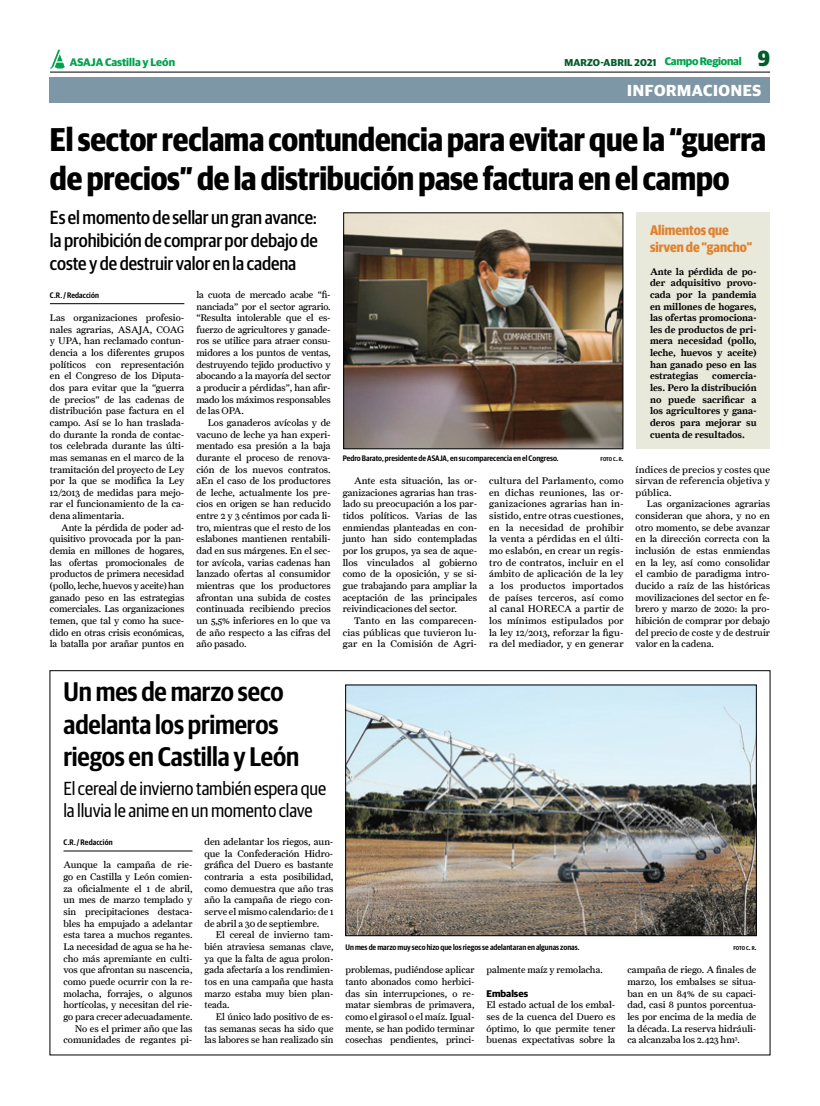
<style>
.page{position:relative;width:820px;height:1106px;background:#fff}
.page>*{position:absolute;margin:0;border:0;box-sizing:border-box;transform-origin:0 0}
.t1{font:700 33px/39.6px "Guardian Sans Cond";letter-spacing:-.005em;color:#000}
.t2{font:600 27px/32.4px "Guardian Sans Cond";letter-spacing:-.005em;color:#000}
.t3{font:500 19px/22.8px "Guardian Sans Cond";letter-spacing:-.005em;color:#000;text-align:justify}
.t4{font:19px/22.8px "Guardian Sans Cond";letter-spacing:-.01em;color:#000}
.t5{font:700 16px "Guardian Sans";letter-spacing:.04em;color:#fff}
.t6{font:700 14px/16.8px "Guardian Sans Cond";color:#e1812d}
.t7{font:700 11px "Guardian Sans";color:#00a34d}
.t8{font:700 10px "Guardian Sans";letter-spacing:.02em;color:#005c2a}
.t9{font:9.7px/11.6px "Farnham Text";color:#000;text-align:justify}
.t10{font:9.7px/11.6px "Farnham Text Semi";color:#000;text-align:justify}
.t11{font:700 9.7px "Guardian Sans";color:#000}
.t12{font:600 8px "Guardian Sans Cond";color:#000}
.t13{font:600 5.6px "Guardian Sans Cond";letter-spacing:-.02em;color:#000}
.s1{font-size:11px;color:#00a34d}
.s2{font-family:"Guardian Sans Cond";font-weight:800;font-size:22px}
.s3{font-size:8px}
</style>
<div class="page">
<hr style="left:50px;top:72px;width:719px;height:1px;background:#000">
<svg style="left:50px;top:50px;width:15px;height:18px"></svg>
<div style="left:50px;top:77px;width:719px;height:25px;background:#7e97a6"></div>
<hr style="left:50px;top:303px;width:134px;height:1px;background:#000">
<hr style="left:63px;top:850px;width:129px;height:1px;background:#000">
<img style="left:345px;top:215px;width:275px;height:232px">
<div style="left:343px;top:213px;width:279px;height:236px;border:1px solid #000"></div>
<img style="left:347px;top:687px;width:407px;height:246px">
<div style="left:345px;top:685px;width:411px;height:250px;border:1px solid #000"></div>
<div style="left:636px;top:213px;width:133px;height:236px;background:#e8e8db"></div>
<p class="t7" style="left:70px;top:54px;width:107px">ASAJA Castilla y León</p>
<p class="t8" style="left:564px;top:55px;width:207px">MARZO-ABRIL 2021 <span class="s1">Campo Regional</span> <span class="s2">9</span></p>
<h3 class="t5" style="left:627px;top:78px;width:135px">INFORMACIONES</h3>
<h1 class="t1" style="left:50px;top:117px;width:717px">El sector reclama contundencia para evitar que la “guerra de precios” de la distribución pase factura en el campo</h1>
<h3 class="t3" style="left:50px;top:205px;width:269px">Es el momento de sellar un gran avance: la prohibición de comprar por debajo de coste y de destruir valor en la cadena</h3>
<p class="t12" style="left:50px;top:289px;width:51px">C.R. / Redacción</p>
<p class="t9" style="left:50px;top:312px;width:136px">Las organizaciones profesio&shy;nales agrarias, ASAJA, COAG y UPA, han reclamado contun&shy;dencia a los diferentes grupos políticos con representación en el Congreso de los Diputa&shy;dos para evitar que la “guerra de precios” de las cadenas de distribución pase factura en el campo. Así se lo han traslada&shy;do durante la ronda de contac&shy;tos celebrada durante las últi&shy;mas semanas en el marco de la tramitación del proyecto de Ley por la que se modifica la Ley 12/2013 de medidas para mejo&shy;rar el funcionamiento de la ca&shy;dena alimentaria.</p>
<p class="t9" style="left:50px;top:521px;width:136px;text-indent:11px">Ante la pérdida de poder ad&shy;quisitivo provocada por la pan&shy;demia en millones de hogares, las ofertas promocionales de productos de primera necesidad (pollo, leche, huevos y aceite) han ganado peso en las estrategias comerciales. Las organizaciones temen, que tal y como ha suce&shy;dido en otras crisis económicas, la batalla por arañar puntos en</p>
<h3 class="t6" style="left:649px;top:221px;width:104px">Alimentos que sirven de “gancho”</h3>
<p class="t10" style="left:649px;top:265px;width:108px">Ante la pérdida de po&shy;der adquisitivo provo&shy;cada por la pandemia en millones de hogares, las ofertas promociona&shy;les de productos de pri&shy;mera necesidad (pollo, leche, huevos y aceite) han ganado peso en las estrategias</p>
<p class="t9" style="left:196px;top:288px;width:136px">la cuota de mercado acabe “fi&shy;nanciada” por el sector agrario. “Resulta intolerable que el es&shy;fuerzo de agricultores y ganade&shy;ros se utilice para atraer consu&shy;midores a los puntos de ventas, destruyendo tejido productivo y abocando a la mayoría del sector a producir a pérdidas”, han afir&shy;mado los máximos responsables de las OPA.</p>
<p class="t9" style="left:196px;top:417px;width:136px;text-indent:11px">Los ganaderos avícolas y de vacuno de leche ya han experi&shy;mentado esa presión a la baja durante el proceso de renova&shy;ción de los nuevos contratos. aEn el caso de los productores de leche, actualmente los pre&shy;cios en origen se han reducido entre 2 y 3 céntimos por cada li&shy;tro, mientras que el resto de los eslabones mantienen rentabili&shy;dad en sus márgenes. En el sec&shy;tor avícola, varias cadenas han lanzado ofertas al consumidor mientras que los productores afrontan una subida de costes continuada recibiendo precios un 5,5% inferiores en lo que va de año respecto a las cifras del año pasado.</p>
<p class="t10" style="left:649px;top:370px;width:108px;text-indent:62px">comercia&shy;les. Pero la distribución no puede sacrificar a los agricultores y gana&shy;deros para mejorar su cuenta de resultados.</p>
<p class="t12" style="left:342px;top:452px;width:217px">Pedro Barato, presidente de ASAJA, en su comparecencia en el Congreso.</p>
<p class="t13" style="left:600px;top:455px;width:25px">FOTO C<span class="s3">.</span> R<span class="s3">.</span></p>
<p class="t9" style="left:489px;top:475px;width:136px">cultura del Parlamento, como en dichas reuniones, las or&shy;ganizaciones agrarias han in&shy;sistido, entre otras cuestiones, en la necesidad de prohibir la venta a pérdidas en el últi&shy;mo eslabón, en crear un regis&shy;tro de contratos, incluir en el ámbito de aplicación de la ley a los productos importados de países terceros, así como al canal HORECA a partir de los mínimos estipulados por la ley 12/2013, reforzar la figu&shy;ra del mediador, y en generar</p>
<p class="t9" style="left:635px;top:463px;width:136px">índices de precios y costes que sirvan de referencia objetiva y pública.</p>
<p class="t9" style="left:342px;top:475px;width:136px;text-indent:11px">Ante esta situación, las or&shy;ganizaciones agrarias han tras&shy;lado su preocupación a los par&shy;tidos políticos. Varias de las enmiendas planteadas en con&shy;junto han sido contempladas por los grupos, ya sea de aque&shy;llos vinculados al gobierno como de la oposición, y se si&shy;gue trabajando para ampliar la aceptación de las principales reivindicaciones del sector.</p>
<p class="t9" style="left:342px;top:614px;width:136px;text-indent:11px">Tanto en las comparecen&shy;cias públicas que tuvieron lu&shy;gar en la Comisión de Agri-</p>
<p class="t9" style="left:635px;top:498px;width:136px;text-indent:11px">Las organizaciones agrarias consideran que ahora, y no en otro momento, se debe avanzar en la dirección correcta con la inclusión de estas enmiendas en la ley, así como consolidar el cambio de paradigma intro&shy;ducido a raíz de las históricas movilizaciones del sector en fe&shy;brero y marzo de 2020: la pro&shy;hibición de comprar por debajo del precio de coste y de destruir valor en la cadena.</p>
<h2 class="t2" style="left:63px;top:673px;width:237px">Un mes de marzo seco adelanta los primeros riegos en Castilla y León</h2>
<h3 class="t4" style="left:63px;top:775px;width:264px">El cereal de invierno también espera que la lluvia le anime en un momento clave</h3>
<p class="t12" style="left:63px;top:836px;width:51px">C.R. / Redacción</p>
<p class="t9" style="left:63px;top:859px;width:130px;text-align:right">Aunque la campaña de rie&shy;go en Castilla y León comien&shy;za oficialmente el 1 de abril, un mes de marzo templado y sin precipitaciones destaca&shy;bles ha empujado a adelantar esta tarea a muchos regantes.<br>La necesidad de agua se ha he&shy;cho más apremiante en culti&shy;vos que afrontan su nascencia, como puede ocurrir con la re&shy;molacha, forrajes, o algunos hortícolas, y necesitan del rie&shy;go para crecer adecuadamente.<br>No es el primer año que las comunidades de regantes pi-</p>
<p class="t9" style="left:204px;top:836px;width:130px">den adelantar los riegos, aun&shy;que la Confederación Hidro&shy;gráfica del Duero es bastante contraria a esta posibilidad, como demuestra que año tras año la campaña de riego con&shy;serve el mismo calendario: de 1 de abril a 30 de septiembre.</p>
<p class="t9" style="left:204px;top:929px;width:130px;text-indent:11px">El cereal de invierno tam&shy;bién atraviesa semanas clave, ya que la falta de agua prolon&shy;gada afectaría a los rendimien&shy;tos en una campaña que hasta marzo estaba muy bien plan&shy;teada.</p>
<p class="t9" style="left:204px;top:1010px;width:130px;text-indent:11px">El único lado positivo de es&shy;tas semanas secas ha sido que las labores se han realizado sin</p>
<p class="t12" style="left:345px;top:941px;width:235px">Un mes de marzo muy seco hizo que los riegos se adelantaran en algunas zonas.</p>
<p class="t13" style="left:733px;top:944px;width:25px">FOTO C<span class="s3">.</span> R<span class="s3">.</span></p>
<p class="t9" style="left:345px;top:964px;width:130px">problemas, pudiéndose aplicar tanto abonados como herbici&shy;das sin interrupciones, o re&shy;matar siembras de primavera, como el girasol o el maíz. Igual&shy;mente, se han podido terminar cosechas pendientes, princi-</p>
<p class="t9" style="left:486px;top:964px;width:118px">palmente maíz y remolacha.</p>
<p class="t11" style="left:486px;top:985px;width:43px">Embalses</p>
<p class="t9" style="left:486px;top:999px;width:130px">El estado actual de los embal&shy;ses de la cuenca del Duero es óptimo, lo que permite tener buenas expectativas sobre la</p>
<p class="t9" style="left:627px;top:964px;width:130px">campaña de riego. A finales de marzo, los embalses se situa&shy;ban en un 84% de su capaci&shy;dad, casi 8 puntos porcentua&shy;les por encima de la media de la década. La reserva hidráuli&shy;ca alcanzaba los 2.423 hm<sup>3</sup>.</p>
</div>
